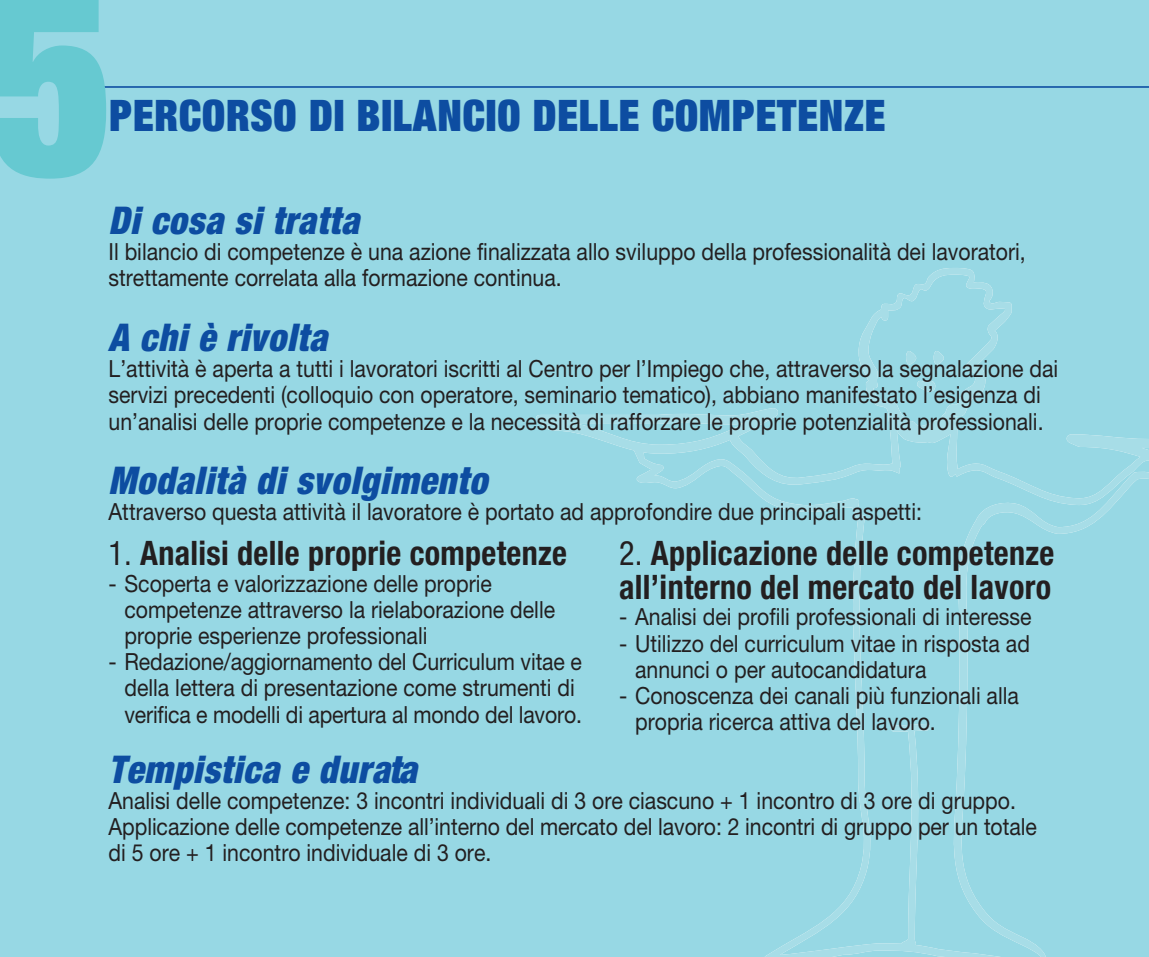
<style>
.page{position:relative;width:1149px;height:957px;background:#fff}
.page>*{position:absolute;margin:0;border:0;box-sizing:border-box;transform-origin:0 0}
.t1{font:900 condensed 43.43px "Helvetica Neue LT Std";letter-spacing:.02em;color:#0d4da1;scale:.95 1}
.t2{font:italic 900 condensed 38.25px "Helvetica Neue LT Std";letter-spacing:.02em;color:#0d4da1;scale:.95 1}
.t3{font:700 condensed 33.75px/33.8px "Helvetica Neue LT Std";letter-spacing:.01em;color:#231f20;scale:.95 1}
.t4{font:23.62px/26.1px "Helvetica Neue LT Std";color:#231f20;scale:.9 1}
.s1{font-weight:400}
</style>
<div class="page">
<div style="left:0;top:0;width:1148px;height:957px;background:#97d8e4"></div>
<hr style="left:77px;top:86px;width:1071px;height:2px;background:#0d4da1">
<svg style="left:577px;top:274px;width:571px;height:683px"></svg>
<svg style="left:0;top:0;width:106px;height:179px"></svg>
<h1 class="t1" style="left:109px;top:100px;width:818px">PERCORSO DI BILANCIO DELLE COMPETENZE</h1>
<h2 class="t2" style="left:108px;top:207px;width:265px">Di cosa si tratta</h2>
<p class="t4" style="left:108px;top:241px;width:1020px">Il bilancio di competenze è una azione finalizzata allo sviluppo della professionalità dei lavoratori, strettamente correlata alla formazione continua.</p>
<h2 class="t2" style="left:108px;top:323px;width:232px">A chi è rivolta</h2>
<p class="t4" style="left:108px;top:358px;width:1056px">L’attività è aperta a tutti i lavoratori iscritti al Centro per l’Impiego che, attraverso la segnalazione dai servizi precedenti (colloquio con operatore, seminario tematico), abbiano manifestato l’esigenza di un’analisi delle proprie competenze e la necessità di rafforzare le proprie potenzialità professionali.</p>
<h2 class="t2" style="left:108px;top:466px;width:400px">Modalità di svolgimento</h2>
<p class="t4" style="left:108px;top:501px;width:905px">Attraverso questa attività il lavoratore è portato ad approfondire due principali aspetti:</p>
<h3 class="t3" style="left:108px;top:540px;width:484px"><span class="s1">1.</span> Analisi delle proprie competenze</h3>
<p class="t4" style="left:124px;top:572px;width:480px;text-indent:-16px">- Scoperta e valorizzazione delle proprie competenze attraverso la rielaborazione delle proprie esperienze professionali</p>
<p class="t4" style="left:124px;top:651px;width:509px;text-indent:-16px">- Redazione/aggiornamento del Curriculum vitae e della lettera di presentazione come strumenti di verifica e modelli di apertura al mondo del lavoro.</p>
<h3 class="t3" style="left:619px;top:540px;width:459px"><span class="s1">2.</span> Applicazione delle competenze all’interno del mercato del lavoro</h3>
<p class="t4" style="left:619px;top:606px;width:459px">- Analisi dei profili professionali di interesse</p>
<p class="t4" style="left:635px;top:632px;width:440px;text-indent:-16px">- Utilizzo del curriculum vitae in risposta ad annunci o per autocandidatura</p>
<p class="t4" style="left:635px;top:685px;width:428px;text-indent:-16px">- Conoscenza dei canali più funzionali alla propria ricerca attiva del lavoro.</p>
<h2 class="t2" style="left:108px;top:755px;width:326px">Tempistica e durata</h2>
<p class="t4" style="left:108px;top:790px;width:1032px">Analisi delle competenze: 3 incontri individuali di 3 ore ciascuno + 1 incontro di 3 ore di gruppo.<br>Applicazione delle competenze all’interno del mercato del lavoro: 2 incontri di gruppo per un totale di 5 ore + 1 incontro individuale di 3 ore.</p>
</div>
